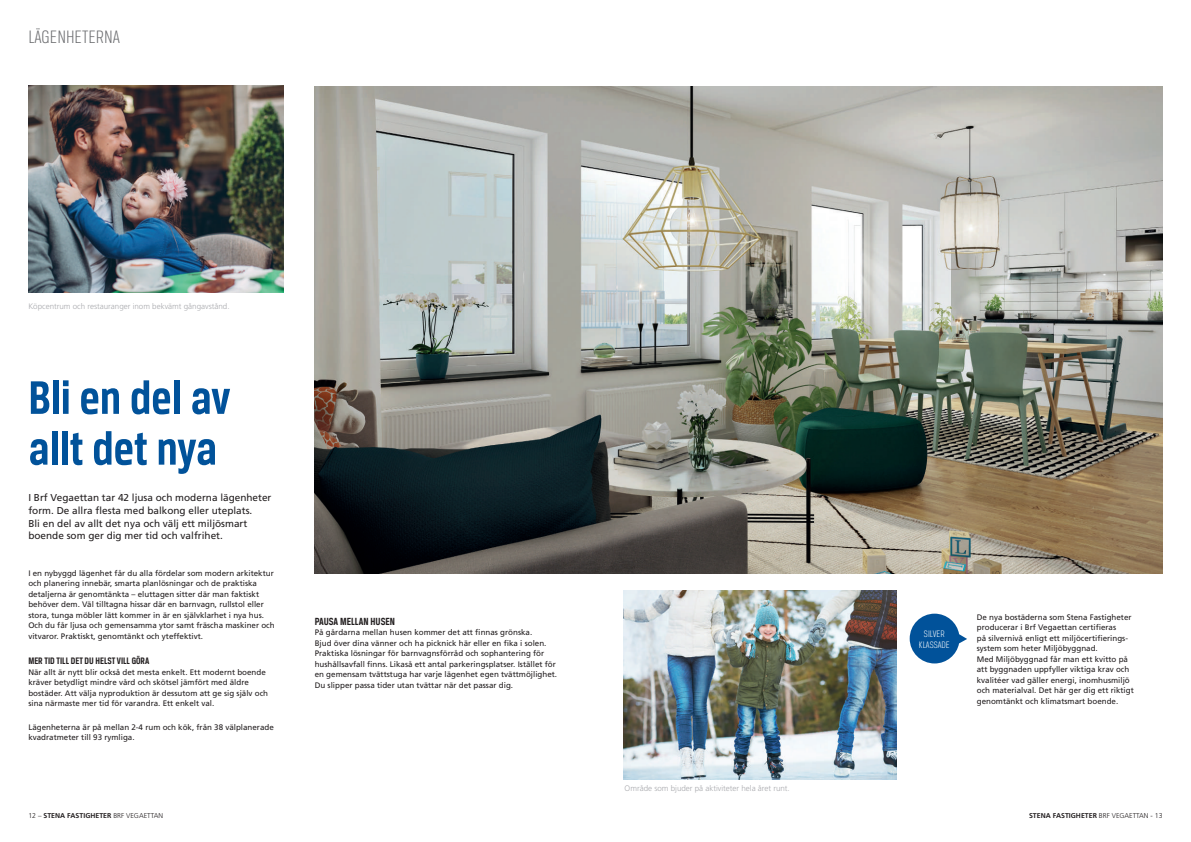
<style>
.page{position:relative;width:1191px;height:842px;background:#fff}
.page>*{position:absolute;margin:0;border:0;box-sizing:border-box;transform-origin:0 0}
.t1{font:700 50px/50.8px "Breuer Condensed";color:#01529a}
.t2{font:300 19.1px "Breuer Condensed";color:#6c6d70}
.t3{font:700 11px "Breuer Condensed";color:#231f20}
.t4{font:10px/12.8px "Frutiger LT Std";color:#231f20}
.t5{font:700 10px "Breuer Condensed";color:#231f20}
.t6{font:300 10px/10.8px "Breuer Condensed";color:#fff;text-align:center}
.t7{font:8px/10.5px "Frutiger LT Std";color:#231f20}
.t8{font:300 8px "Frutiger LT Std";color:#a8a9ad}
.t9{font:700 7px "Frutiger LT Std";color:#231f20}
.s1{font-weight:300}
</style>
<div class="page">
<img style="left:315px;top:86px;width:847px;height:487px">
<img style="left:28px;top:85px;width:255px;height:207px">
<img style="left:624px;top:590px;width:272px;height:189px">
<svg style="left:909px;top:614px;width:58px;height:49px"></svg>
<h2 class="t2" style="left:28px;top:27px;width:93px">LÄGENHETERNA</h2>
<p class="t8" style="left:28px;top:301px;width:203px">Köpcentrum och restauranger inom bekvämt gångavstånd.</p>
<h1 class="t1" style="left:28px;top:372px;width:203px">Bli en del av allt det nya</h1>
<p class="t4" style="left:28px;top:491px;width:245px">I Brf Vegaettan tar 42 ljusa och moderna lägenheter form. De allra flesta med balkong eller uteplats.<br>Bli en del av allt det nya och välj ett miljösmart boende som ger dig mer tid och valfrihet.</p>
<p class="t7" style="left:28px;top:568px;width:248px">I en nybyggd lägenhet får du alla fördelar som modern arkitektur och planering innebär, smarta planlösningar och de praktiska detaljerna är genomtänkta – eluttagen sitter där man faktiskt behöver dem. Väl tilltagna hissar där en barnvagn, rullstol eller stora, tunga möbler lätt kommer in är en självklarhet i nya hus.<br>Och du får ljusa och gemensamma ytor samt fräscha maskiner och vitvaror. Praktiskt, genomtänkt och yteffektivt.</p>
<p class="t5" style="left:28px;top:655px;width:122px">MER TID TILL DET DU HELST VILL GÖRA</p>
<p class="t7" style="left:28px;top:667px;width:241px">När allt är nytt blir också det mesta enkelt. Ett modernt boende kräver betydligt mindre vård och skötsel jämfört med äldre bostäder. Att välja nyproduktion är dessutom att ge sig själv och sina närmaste mer tid för varandra. Ett enkelt val.</p>
<p class="t7" style="left:28px;top:722px;width:247px">Lägenheterna är på mellan 2-4 rum och kök, från 38 välplanerade kvadratmeter till 93 rymliga.</p>
<h3 class="t3" style="left:315px;top:615px;width:82px">PAUSA MELLAN HUSEN</h3>
<p class="t7" style="left:315px;top:627px;width:244px">På gårdarna mellan husen kommer det att finnas grönska.<br>Bjud över dina vänner och ha picknick här eller en fika i solen.<br>Praktiska lösningar för barnvagnsförråd och sophantering för hushållsavfall finns. Likaså ett antal parkeringsplatser. Istället för en gemensam tvättstuga har varje lägenhet egen tvättmöjlighet.<br>Du slipper passa tider utan tvättar när det passar dig.</p>
<p class="t8" style="left:624px;top:784px;width:167px">Område som bjuder på aktiviteter hela året runt.</p>
<p class="t6" style="left:919px;top:628px;width:32px">SILVER<br>KLASSADE</p>
<p class="t7" style="left:976px;top:612px;width:158px">De nya bostäderna som Stena Fastigheter producerar i Brf Vegaettan certifieras<br>på silvernivå enligt ett miljöcertifierings&shy;system som heter Miljöbyggnad.<br>Med Miljöbyggnad får man ett kvitto på att byggnaden uppfyller viktiga krav och kvalitéer vad gäller energi, inomhusmiljö och materialval. Det här ger dig ett riktigt genomtänkt och klimatsmart boende.</p>
<p class="t9" style="left:28px;top:812px;width:136px"><span class="s1">12 –</span> STENA FASTIGHETER <span class="s1">BRF VEGAETTAN</span></p>
<p class="t9" style="left:1029px;top:812px;width:135px">STENA FASTIGHETER <span class="s1">BRF VEGAETTAN - 13</span></p>
</div>
